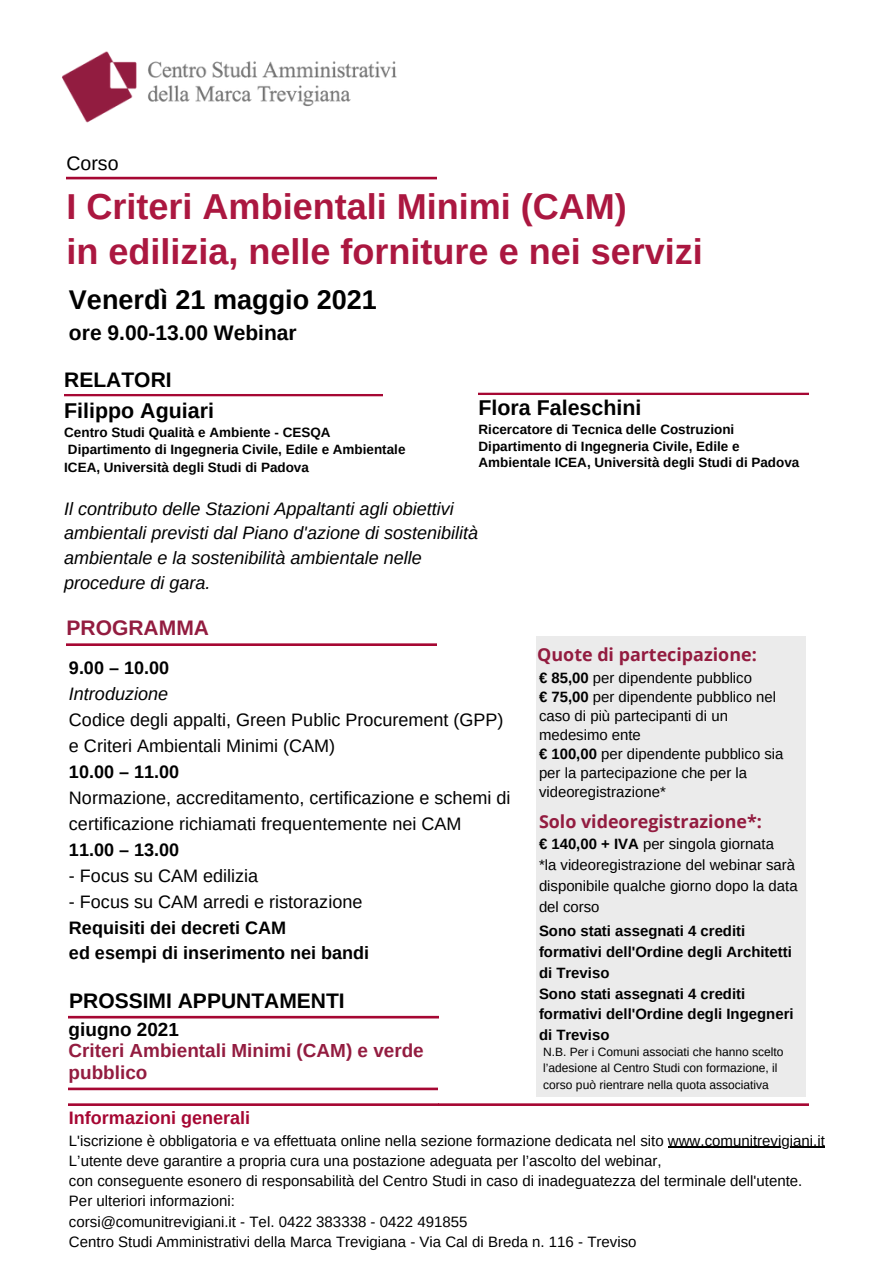
<style>
.page{position:relative;width:894px;height:1264px;background:#fff}
.page>*{position:absolute;margin:0;border:0;box-sizing:border-box;transform-origin:0 0}
.t1{font:700 36px "Arimo";color:#ab1740}
.t2{font:700 27px "Arimo";color:#000}
.t3{font:700 21.45px "Arimo";color:#000}
.t4{font:700 21px "Arimo";color:#000}
.t5{font:700 21px "Arimo";color:#931c40}
.t6{font:19.5px "Arimo";color:#000}
.t7{font:700 18.9px/21.5px "Arimo";color:#931c40}
.t8{font:700 18.9px "Arimo";color:#000}
.t9{font:18px/26px "Arimo";color:#000}
.t10{font:italic 18px/24.8px "Arimo";color:#000}
.t11{font:700 18px "Arimo";color:#000}
.t12{font:700 18px "Arimo";color:#a60733}
.t13{font:700 17.85px "Open Sans";color:#931c40}
.t14{font:15px "Arimo";color:#000}
.t15{font:14.85px/19px "Arimo";color:#000}
.t16{font:700 14.85px/20.7px "Arimo";color:#000}
.t17{font:700 13.5px/17.2px "Arimo";color:#000}
.t18{font:12px/16px "Arimo";color:#000}
.s1{font-weight:700}
</style>
<div class="page">
<img style="left:62px;top:51px;width:335px;height:72px">
<svg style="left:66px;top:176px;width:370px;height:3px"></svg>
<hr style="left:667px;top:1146px;width:157px;height:1px;background:#000">
<div style="left:536px;top:636px;width:269px;height:460px;background:#ebebeb"></div>
<svg style="left:64px;top:394px;width:318px;height:2px"></svg>
<svg style="left:478px;top:392px;width:330px;height:3px"></svg>
<svg style="left:66px;top:643px;width:370px;height:3px"></svg>
<svg style="left:69px;top:1015px;width:369px;height:3px"></svg>
<svg style="left:68px;top:1080px;width:740px;height:25px"></svg>
<p class="t6" style="left:66px;top:152px;width:54px">Corso</p>
<p class="t1" style="left:66px;top:186px;width:561px">I Criteri Ambientali Minimi (CAM)</p>
<p class="t1" style="left:66px;top:231px;width:637px">in edilizia, nelle forniture e nei servizi</p>
<p class="t2" style="left:69px;top:285px;width:309px">Venerdì 21 maggio 2021</p>
<p class="t4" style="left:69px;top:320px;width:229px">ore 9.00-13.00 Webinar</p>
<p class="t4" style="left:64px;top:367px;width:109px">RELATORI</p>
<p class="t3" style="left:64px;top:398px;width:151px">Filippo Aguiari</p>
<p class="t17" style="left:64px;top:424px;width:342px">Centro Studi Qualità e Ambiente - CESQA<br>Dipartimento di Ingegneria Civile, Edile e Ambientale<br>ICEA, Università degli Studi di Padova</p>
<p class="t3" style="left:478px;top:395px;width:164px">Flora Faleschini</p>
<p class="t17" style="left:478px;top:420px;width:322px;line-height:16.8px">Ricercatore di Tecnica delle Costruzioni<br>Dipartimento di Ingegneria Civile, Edile e<br>Ambientale ICEA, Università degli Studi di Padova</p>
<p class="t10" style="left:64px;top:496px;width:415px">Il contributo delle Stazioni Appaltanti agli obiettivi ambientali previsti dal Piano d'azione di sostenibilità ambientale e la sostenibilità ambientale nelle procedure di gara.</p>
<p class="t5" style="left:66px;top:616px;width:144px">PROGRAMMA</p>
<p class="t11" style="left:69px;top:658px;width:102px">9.00 – 10.00</p>
<p class="t10" style="left:69px;top:681px;width:101px">Introduzione</p>
<p class="t9" style="left:69px;top:707px;width:436px">Codice degli appalti, Green Public Procurement (GPP)</p>
<p class="t11" style="left:69px;top:761px;width:112px">10.00 – 11.00</p>
<p class="t9" style="left:69px;top:733px;width:268px">e Criteri Ambientali Minimi (CAM)</p>
<p class="t9" style="left:69px;top:784px;width:443px">Normazione, accreditamento, certificazione e schemi di certificazione richiamati frequentemente nei CAM</p>
<p class="t11" style="left:69px;top:839px;width:112px">11.00 – 13.00</p>
<p class="t9" style="left:69px;top:862px;width:191px">- Focus su CAM edilizia</p>
<p class="t9" style="left:69px;top:888px;width:295px">- Focus su CAM arredi e ristorazione</p>
<p class="t11" style="left:69px;top:917px;width:219px">Requisiti dei decreti CAM</p>
<p class="t11" style="left:69px;top:943px;width:301px">ed esempi di inserimento nei bandi</p>
<p class="t4" style="left:69px;top:988px;width:277px">PROSSIMI APPUNTAMENTI</p>
<p class="t8" style="left:69px;top:1018px;width:112px">giugno 2021</p>
<p class="t7" style="left:69px;top:1040px;width:356px">Criteri Ambientali Minimi (CAM) e verde pubblico</p>
<p class="t13" style="left:537px;top:641px;width:221px">Quote di partecipazione:</p>
<p class="t15" style="left:539px;top:668px;width:214px"><span class="s1">€ 85,00</span> per dipendente pubblico</p>
<p class="t15" style="left:539px;top:687px;width:238px"><span class="s1">€ 75,00</span> per dipendente pubblico nel caso di più partecipanti di un medesimo ente</p>
<p class="t15" style="left:539px;top:744px;width:246px"><span class="s1">€ 100,00</span> per dipendente pubblico sia per la partecipazione che per la videoregistrazione*</p>
<p class="t13" style="left:539px;top:808px;width:224px">Solo videoregistrazione*:</p>
<p class="t15" style="left:539px;top:834px;width:236px"><span class="s1">€ 140,00 + IVA</span> per singola giornata</p>
<p class="t15" style="left:539px;top:854px;width:260px;line-height:20.7px">*la videoregistrazione del webinar sarà disponibile qualche giorno dopo la data del corso</p>
<p class="t16" style="left:539px;top:920px;width:254px">Sono stati assegnati 4 crediti formativi dell'Ordine degli Architetti di Treviso</p>
<p class="t16" style="left:539px;top:983px;width:256px">Sono stati assegnati 4 crediti formativi dell'Ordine degli Ingegneri di Treviso</p>
<p class="t18" style="left:543px;top:1044px;width:242px">N.B. Per i Comuni associati che hanno scelto l’adesione al Centro Studi con formazione, il corso può rientrare nella quota associativa</p>
<p class="t12" style="left:69px;top:1107px;width:182px">Informazioni generali</p>
<p class="t14" style="left:69px;top:1131px;width:757px">L'iscrizione è obbligatoria e va effettuata online nella sezione formazione dedicata nel sito www.comunitrevigiani.it</p>
<p class="t14" style="left:69px;top:1152px;width:594px">L’utente deve garantire a propria cura una postazione adeguata per l’ascolto del webinar,</p>
<p class="t14" style="left:69px;top:1172px;width:734px">con conseguente esonero di responsabilità del Centro Studi in caso di inadeguatezza del terminale dell'utente.</p>
<p class="t14" style="left:69px;top:1192px;width:167px">Per ulteriori informazioni:</p>
<p class="t14" style="left:69px;top:1212px;width:400px">corsi@comunitrevigiani.it - Tel. 0422 383338 - 0422 491855</p>
<p class="t14" style="left:69px;top:1233px;width:569px">Centro Studi Amministrativi della Marca Trevigiana - Via Cal di Breda n. 116 - Treviso</p>
</div>
